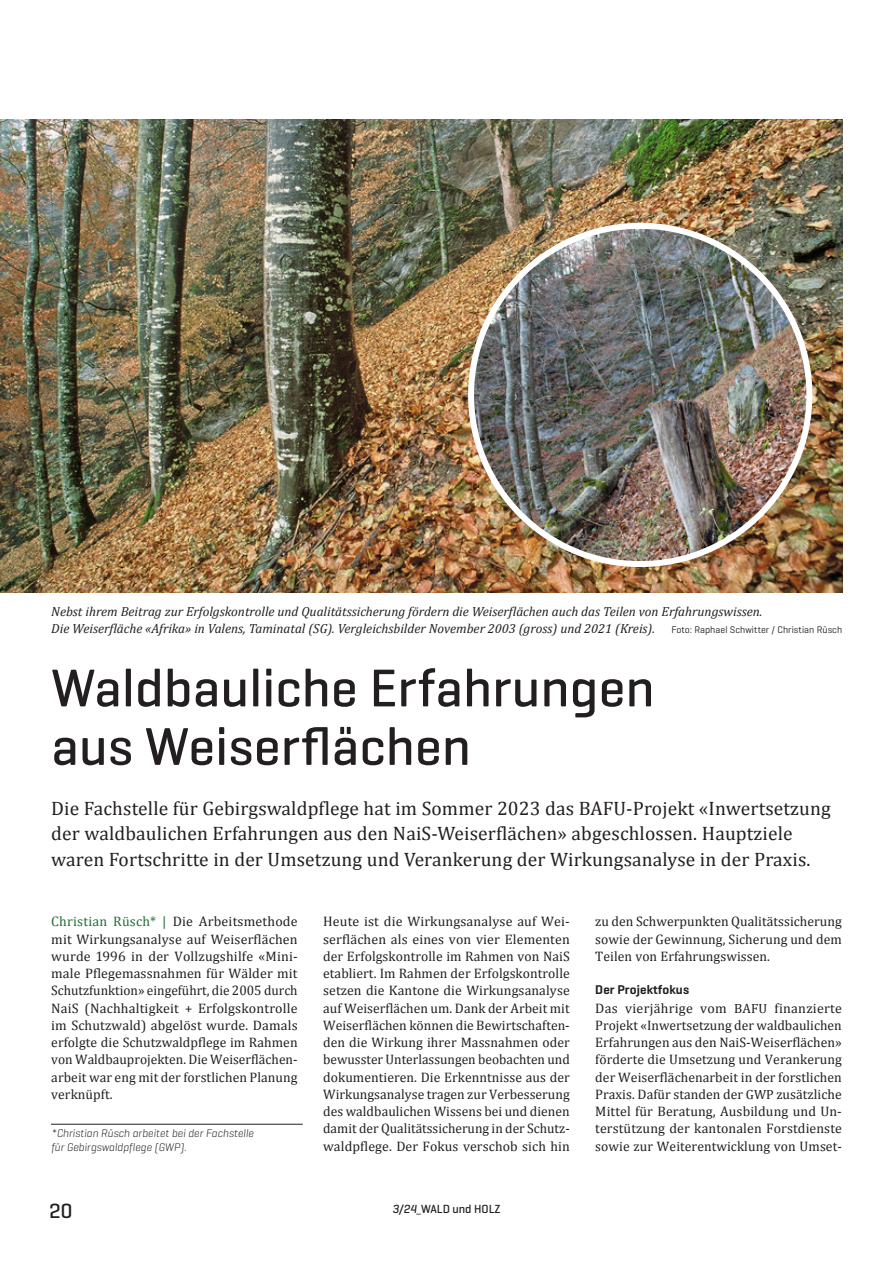
<style>
.page{position:relative;width:893px;height:1263px;background:#fff}
.page>*{position:absolute;margin:0;border:0;box-sizing:border-box;transform-origin:0 0}
.t1{font:500 54px/58.5px "Geogrotesque";letter-spacing:.005em;color:#231f20}
.t2{font:500 21px "Geogrotesque";color:#231f20}
.t3{font:19.5px/25.5px "Cambria";letter-spacing:.005em;color:#231f20}
.t4{font:13.8px/17.2px "Cambria";letter-spacing:.005em;color:#231f20;text-align:justify}
.t5{font:italic 13.2px/17.2px "Cambria";color:#231f20}
.t6{font:600 12.9px "Geogrotesque";letter-spacing:.01em;color:#231f20}
.t7{font:500 12px "Geogrotesque";color:#231f20}
.t8{font:italic 300 11.25px/13.5px "Geogrotesque";color:#231f20}
.s1{font-family:"Geogrotesque";font-style:normal;font-size:9.75px}
.s2{color:#226e37}
.s3{font-size:13.35px}
.s4{font-style:italic}
.s5{font-family:"Cambria";font-weight:400}
</style>
<div class="page">
<img style="left:0;top:119px;width:842px;height:473px">
<img style="left:471px;top:226px;width:338px;height:338px">
<hr style="left:51px;top:1124px;width:252px;height:1px;background:#231f20">
<p class="t5" style="left:51px;top:602px;width:792px">Nebst ihrem Beitrag zur Erfolgskontrolle und Qualitätssicherung fördern die Weiserflächen auch das Teilen von Erfahrungswissen.<br>Die Weiserfläche «Afrika» in Valens, Taminatal (SG). Vergleichsbilder November 2003 (gross) und 2021 (Kreis). <span class="s1">Foto: Raphael Schwitter / Christian Rüsch</span></p>
<h1 class="t1" style="left:51px;top:657px;width:605px">Waldbauliche Erfahrungen aus Weiserflächen</h1>
<p class="t3" style="left:51px;top:795px;width:781px">Die Fachstelle für Gebirgswaldpflege hat im Sommer 2023 das BAFU-Projekt «Inwertsetzung der waldbaulichen Erfahrungen aus den NaiS-Weiserflächen» abgeschlossen. Hauptziele waren Fortschritte in der Umsetzung und Verankerung der Wirkungsanalyse in der Praxis.</p>
<p class="t4" style="left:51px;top:913px;width:248px"><span class="s2">Christian Rüsch* |</span> Die Arbeitsmethode mit Wirkungsanalyse auf Weiserflächen wurde 1996 in der Vollzugshilfe «Mini&shy;male Pflegemassnahmen für Wälder mit Schutzfunktion» eingeführt, die 2005 durch NaiS (Nachhaltigkeit + Erfolgskontrolle im Schutzwald) abgelöst wurde. Damals erfolgte die Schutzwaldpflege im Rahmen von Waldbauprojekten. Die Weiserflächen&shy;arbeit war eng mit der forstlichen Planung verknüpft.</p>
<p class="t4" style="left:323px;top:913px;width:248px">Heute ist die Wirkungsanalyse auf Wei&shy;serflächen als eines von vier Elementen der Erfolgskontrolle im Rahmen von NaiS etabliert. Im Rahmen der Erfolgskontrolle setzen die Kantone die Wirkungsanalyse auf Weiserflächen um. Dank der Arbeit mit Weiserflächen können die Bewirtschaften&shy;den die Wirkung ihrer Massnahmen oder bewusster Unterlassungen beobachten und dokumentieren. Die Erkenntnisse aus der Wirkungsanalyse tragen zur Verbesserung des waldbaulichen Wissens bei und dienen damit der Qualitätssicherung in der Schutz&shy;waldpflege. Der Fokus verschob sich hin</p>
<p class="t4" style="left:595px;top:913px;width:248px">zu den Schwerpunkten Qualitätssicherung sowie der Gewinnung, Sicherung und dem Teilen von Erfahrungswissen.</p>
<p class="t6" style="left:595px;top:981px;width:95px">Der Projektfokus</p>
<p class="t4" style="left:595px;top:999px;width:248px">Das vierjährige vom <span class="s3">BAFU</span> finanzierte Projekt «Inwertsetzung der waldbaulichen Erfahrungen aus den NaiS-Weiserflächen» förderte die Umsetzung und Verankerung der Weiserflächenarbeit in der forstlichen Praxis. Dafür standen der <span class="s3">GWP</span> zusätzliche Mittel für Beratung, Ausbildung und Un&shy;terstützung der kantonalen Forstdienste sowie zur Weiterentwicklung von Umset-</p>
<p class="t8" style="left:51px;top:1126px;width:204px">*Christian Rüsch arbeitet bei der Fachstelle für Gebirgswaldpflege (GWP).</p>
<h2 class="t2" style="left:49px;top:1197px;width:25px">20</h2>
<p class="t7" style="left:392px;top:1201px;width:110px"><span class="s4">3/24</span><span class="s5">_</span>WALD und HOLZ</p>
</div>
